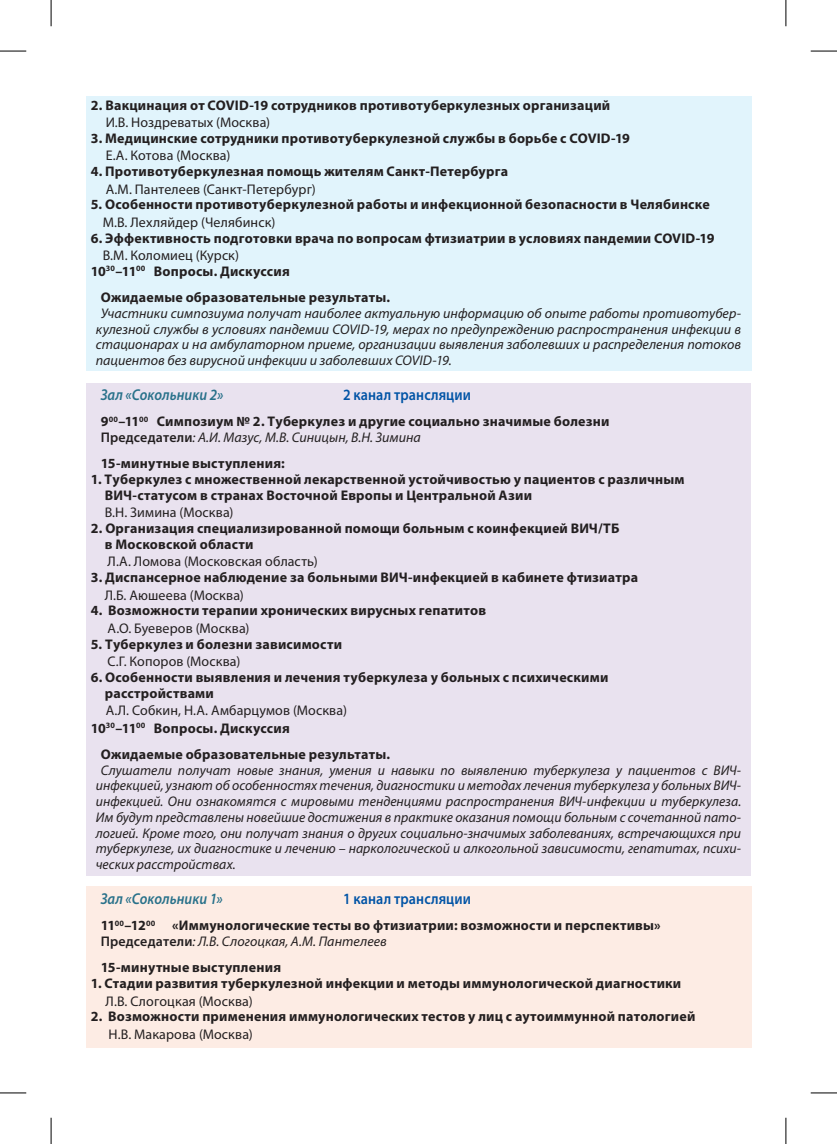
<style>
.page{position:relative;width:837px;height:1144px;background:#fff}
.page>*{position:absolute;margin:0;border:0;box-sizing:border-box;transform-origin:0 0}
.t1{font:italic 600 15.75px "Myriad Pro";letter-spacing:.005em;color:#28718a;scale:.9 1}
.t2{font:600 15.75px "Myriad Pro";letter-spacing:.01em;color:#0154a6;scale:.9 1}
.t3{font:700 14px/15.8px "Myriad Pro";letter-spacing:.015em;color:#231f20}
.t4{font:italic 14px/15.8px "Myriad Pro";color:#231f20;text-align:justify}
.t5{font:14px/17.5px "Myriad Pro";letter-spacing:.01em;color:#231f20}
.s1{font-weight:400}
.s2{font-weight:600}
.s3{font-weight:400;font-style:italic}
.s4{font-weight:700}
</style>
<div class="page">
<div style="left:86px;top:97px;width:665px;height:274px;background:#e1f4fc"></div>
<div style="left:86px;top:383px;width:665px;height:493px;background:#e9e2ef"></div>
<div style="left:86px;top:886px;width:665px;height:162px;background:#fdece4"></div>
<svg style="left:0;top:51px;width:26px;height:1px"></svg>
<svg style="left:810px;top:51px;width:26px;height:1px"></svg>
<svg style="left:0;top:1092px;width:26px;height:1px"></svg>
<svg style="left:810px;top:1092px;width:26px;height:1px"></svg>
<svg style="left:51px;top:0;width:1px;height:26px"></svg>
<svg style="left:51px;top:1118px;width:1px;height:26px"></svg>
<svg style="left:785px;top:0;width:1px;height:26px"></svg>
<svg style="left:785px;top:1118px;width:1px;height:26px"></svg>
<p class="t3" style="left:91px;top:96px;width:521px">2. Вакцинация от COVID-19 сотрудников противотуберкулезных организаций</p>
<p class="t5" style="left:106px;top:113px;width:166px">И.В. Ноздреватых (Москва)</p>
<p class="t3" style="left:91px;top:130px;width:540px">3. Медицинские сотрудники противотуберкулезной службы в борьбе с COVID-19</p>
<p class="t5" style="left:106px;top:147px;width:126px">Е.А. Котова (Москва)</p>
<p class="t3" style="left:91px;top:163px;width:418px">4. Противотуберкулезная помощь жителям Санкт-Петербурга</p>
<p class="t5" style="left:106px;top:180px;width:211px">А.М. Пантелеев (Санкт-Петербург)</p>
<p class="t3" style="left:91px;top:196px;width:620px">5. Особенности противотуберкулезной работы и инфекционной безопасности в Челябинске</p>
<p class="t5" style="left:103px;top:213px;width:174px">М.В. Лехляйдер (Челябинск)</p>
<p class="t3" style="left:91px;top:229px;width:625px">6. Эффективность подготовки врача по вопросам фтизиатрии в условиях пандемии COVID-19</p>
<p class="t3" style="left:91px;top:247px;width:200px;text-indent:12px"><span class="s1">В.М. Коломиец (Курск)<br></span>10<sup>30</sup>–11<sup>00</sup> Вопросы. Дискуссия</p>
<p class="t3" style="left:101px;top:289px;width:291px">Ожидаемые образовательные результаты.</p>
<p class="t4" style="left:96px;top:305px;width:646px;text-indent:5px">Участники симпозиума получат наиболее актуальную информацию об опыте работы противотубер&shy;кулезной службы в условиях пандемии COVID-19, мерах по предупреждению распространения инфекции в стационарах и на амбулаторном приеме, организации выявления заболевших и распределения потоков пациентов без вирусной инфекции и заболевших COVID-19.</p>
<p class="t1" style="left:101px;top:385px;width:138px">Зал «Сокольники 2»</p>
<p class="t2" style="left:343px;top:385px;width:144px">2 канал трансляции</p>
<p class="t3" style="left:101px;top:413px;width:510px">9<sup>00</sup>–11<sup>00</sup> Симпозиум № 2. Туберкулез и другие социально значимые болезни<br><span class="s2">Председатели</span><span class="s3">: А.И. Мазус, М.В. Синицын, В.Н. Зимина</span></p>
<p class="t3" style="left:101px;top:455px;width:185px">15-минутные выступления:</p>
<p class="t3" style="left:105px;top:471px;width:581px;text-indent:-14px">1. Туберкулез с множественной лекарственной устойчивостью у пациентов с различным<br>ВИЧ-статусом в странах Восточной Европы и Центральной Азии</p>
<p class="t5" style="left:105px;top:504px;width:130px">В.Н. Зимина (Москва)</p>
<p class="t3" style="left:105px;top:520px;width:516px;text-indent:-14px">2. Организация специализированной помощи больным с коинфекцией ВИЧ/ТБ в Московской области</p>
<p class="t5" style="left:108px;top:553px;width:212px">Л.А. Ломова (Московская область)</p>
<p class="t3" style="left:91px;top:569px;width:548px">3. Диспансерное наблюдение за больными ВИЧ-инфекцией в кабинете фтизиатра</p>
<p class="t5" style="left:105px;top:586px;width:141px">Л.Б. Аюшеева (Москва)</p>
<p class="t3" style="left:91px;top:602px;width:397px">4. Возможности терапии хронических вирусных гепатитов</p>
<p class="t5" style="left:108px;top:619px;width:143px">А.О. Буеверов (Москва)</p>
<p class="t3" style="left:91px;top:635px;width:253px">5. Туберкулез и болезни зависимости</p>
<p class="t5" style="left:108px;top:652px;width:134px">С.Г. Копоров (Москва)</p>
<p class="t3" style="left:105px;top:669px;width:505px;text-indent:-14px">6. Особенности выявления и лечения туберкулеза у больных с психическими расстройствами</p>
<p class="t5" style="left:91px;top:701px;width:258px;text-indent:15px">А.Л. Собкин, Н.А. Амбарцумов (Москва)<br><span class="s4">10</span><sup>30</sup><span class="s4">–11</span><sup>00</sup> <span class="s4">Вопросы. Дискуссия</span></p>
<p class="t3" style="left:101px;top:746px;width:291px">Ожидаемые образовательные результаты.</p>
<p class="t4" style="left:96px;top:762px;width:646px;text-indent:5px">Слушатели получат новые знания, умения и навыки по выявлению туберкулеза у пациентов с ВИЧ&shy;инфекцией, узнают об особенностях течения, диагностики и методах лечения туберкулеза у больных ВИЧ&shy;инфекцией. Они ознакомятся с мировыми тенденциями распространения ВИЧ-инфекции и туберкулеза.<br>Им будут представлены новейшие достижения в практике оказания помощи больным с сочетанной пато&shy;логией. Кроме того, они получат знания о других социально-значимых заболеваниях, встречающихся при туберкулезе, их диагностике и лечению – наркологической и алкогольной зависимости, гепатитах, психи&shy;ческих расстройствах.</p>
<p class="t1" style="left:101px;top:889px;width:137px">Зал «Сокольники 1»</p>
<p class="t2" style="left:343px;top:889px;width:144px">1 канал трансляции</p>
<p class="t3" style="left:101px;top:917px;width:561px">11<sup>00</sup>–12<sup>00</sup> «Иммунологические тесты во фтизиатрии: возможности и перспективы»<br><span class="s2">Председатели</span><span class="s3">: Л.В. Слогоцкая, А.М. Пантелеев</span></p>
<p class="t3" style="left:101px;top:959px;width:182px">15-минутные выступления</p>
<p class="t3" style="left:91px;top:975px;width:592px">1. Стадии развития туберкулезной инфекции и методы иммунологической диагностики</p>
<p class="t5" style="left:106px;top:992px;width:149px">Л.В. Слогоцкая (Москва)</p>
<p class="t3" style="left:91px;top:1008px;width:606px">2. Возможности применения иммунологических тестов у лиц с аутоиммунной патологией</p>
<p class="t5" style="left:109px;top:1025px;width:146px">Н.В. Макарова (Москва)</p>
</div>
